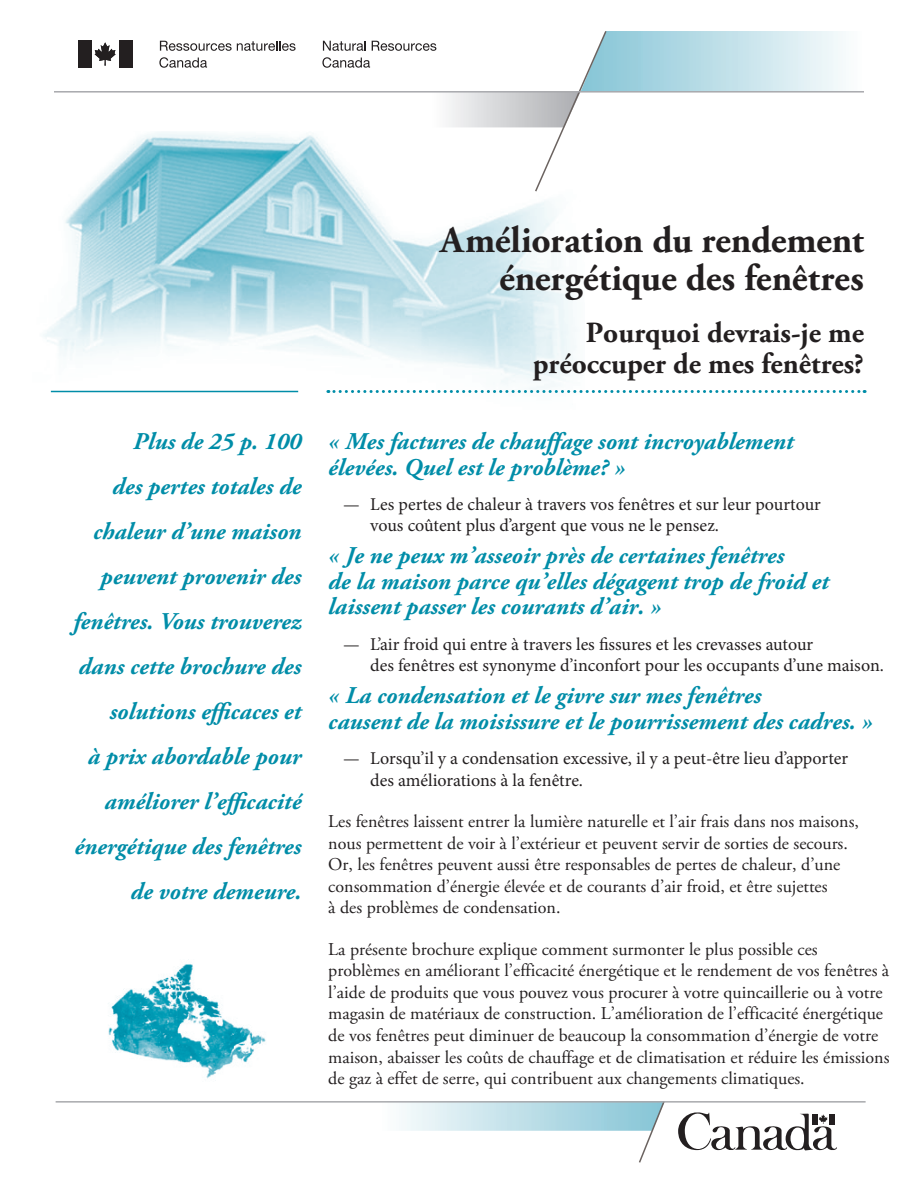
<style>
.page{position:relative;width:918px;height:1188px;background:#fff}
.page>*{position:absolute;margin:0;border:0;box-sizing:border-box;transform-origin:0 0}
.t1{font:700 37.5px/37.5px "Adobe Garamond Pro";color:#231f20;text-align:right}
.t2{font:700 29.25px/31.5px "Adobe Garamond Pro";color:#231f20;text-align:right}
.t3{font:italic 700 24px/45px "Adobe Garamond Pro";color:#008da8}
.t4{font:18px/21.6px "Adobe Garamond Pro";color:#231f20}
.t5{font:18px/21.6px "Minion Pro";color:#231f20}
</style>
<div class="page">
<svg style="left:678px;top:1112px;width:159px;height:39px"></svg>
<img style="left:108px;top:959px;width:158px;height:120px">
<img style="left:43px;top:132px;width:533px;height:261px">
<hr style="left:54px;top:91px;width:810px;height:2px;background:#a8a9ad">
<svg style="left:401px;top:1103px;width:263px;height:60px"></svg>
<hr style="left:56px;top:1101px;width:810px;height:2px;background:#a8a9ad">
<hr style="left:51px;top:391px;width:247px;height:1px;background:#008da8">
<svg style="left:328px;top:390px;width:537px;height:3px"></svg>
<div style="left:78px;top:40px;width:13px;height:28px;background:#231f20"></div>
<svg style="left:95px;top:42px;width:21px;height:24px"></svg>
<div style="left:119px;top:40px;width:14px;height:28px;background:#231f20"></div>
<svg style="left:160px;top:41px;width:136px;height:10px"></svg>
<svg style="left:159px;top:57px;width:48px;height:11px"></svg>
<svg style="left:322px;top:31px;width:542px;height:162px"></svg>
<h1 class="t1" style="left:440px;top:222px;width:425px">Amélioration du rendement énergétique des fenêtres</h1>
<h2 class="t2" style="left:533px;top:317px;width:333px">Pourquoi devrais-je me préoccuper de mes fenêtres?</h2>
<h1 class="t3" style="left:73px;top:419px;width:229px;text-align:right">Plus de 25 p. 100<br>des pertes totales de chaleur d’une maison peuvent provenir des fenêtres. Vous trouverez dans cette brochure des solutions efficaces et<br>à prix abordable pour améliorer l’efficacité énergétique des fenêtres de votre demeure.</h1>
<h3 class="t3" style="left:328px;top:429px;width:467px;line-height:25.5px">« Mes factures de chauffage sont incroyablement élevées. Quel est le problème? »</h3>
<p class="t5" style="left:370px;top:493px;width:452px;text-indent:-27px">— Les pertes de chaleur à travers vos fenêtres et sur leur pourtour vous coûtent plus d’argent que vous ne le pensez.</p>
<h3 class="t3" style="left:328px;top:544px;width:502px;line-height:25.5px">« Je ne peux m’asseoir près de certaines fenêtres<br>de la maison parce qu’elles dégagent trop de froid et laissent passer les courants d’air. »</h3>
<p class="t5" style="left:370px;top:633px;width:515px;text-indent:-27px">— L’air froid qui entre à travers les fissures et les crevasses autour<br>des fenêtres est synonyme d’inconfort pour les occupants d’une maison.</p>
<h3 class="t3" style="left:328px;top:684px;width:546px;line-height:25.5px">« La condensation et le givre sur mes fenêtres<br>causent de la moisissure et le pourrissement des cadres. »</h3>
<p class="t5" style="left:370px;top:748px;width:479px;text-indent:-27px">— Lorsqu’il y a condensation excessive, il y a peut-être lieu d’apporter des améliorations à la fenêtre.</p>
<p class="t4" style="left:328px;top:811px;width:532px">Les fenêtres laissent entrer la lumière naturelle et l’air frais dans nos maisons, nous permettent de voir à l’extérieur et peuvent servir de sorties de secours.<br>Or, les fenêtres peuvent aussi être responsables de pertes de chaleur, d’une consommation d’énergie élevée et de courants d’air froid, et être sujettes<br>à des problèmes de condensation.</p>
<p class="t4" style="left:328px;top:939px;width:563px">La présente brochure explique comment surmonter le plus possible ces problèmes en améliorant l’efficacité énergétique et le rendement de vos fenêtres à l’aide de produits que vous pouvez vous procurer à votre quincaillerie ou à votre magasin de matériaux de construction. L’amélioration de l’efficacité énergétique de vos fenêtres peut diminuer de beaucoup la consommation d’énergie de votre maison, abaisser les coûts de chauffage et de climatisation et réduire les émissions de gaz à effet de serre, qui contribuent aux changements climatiques.</p>
</div>
